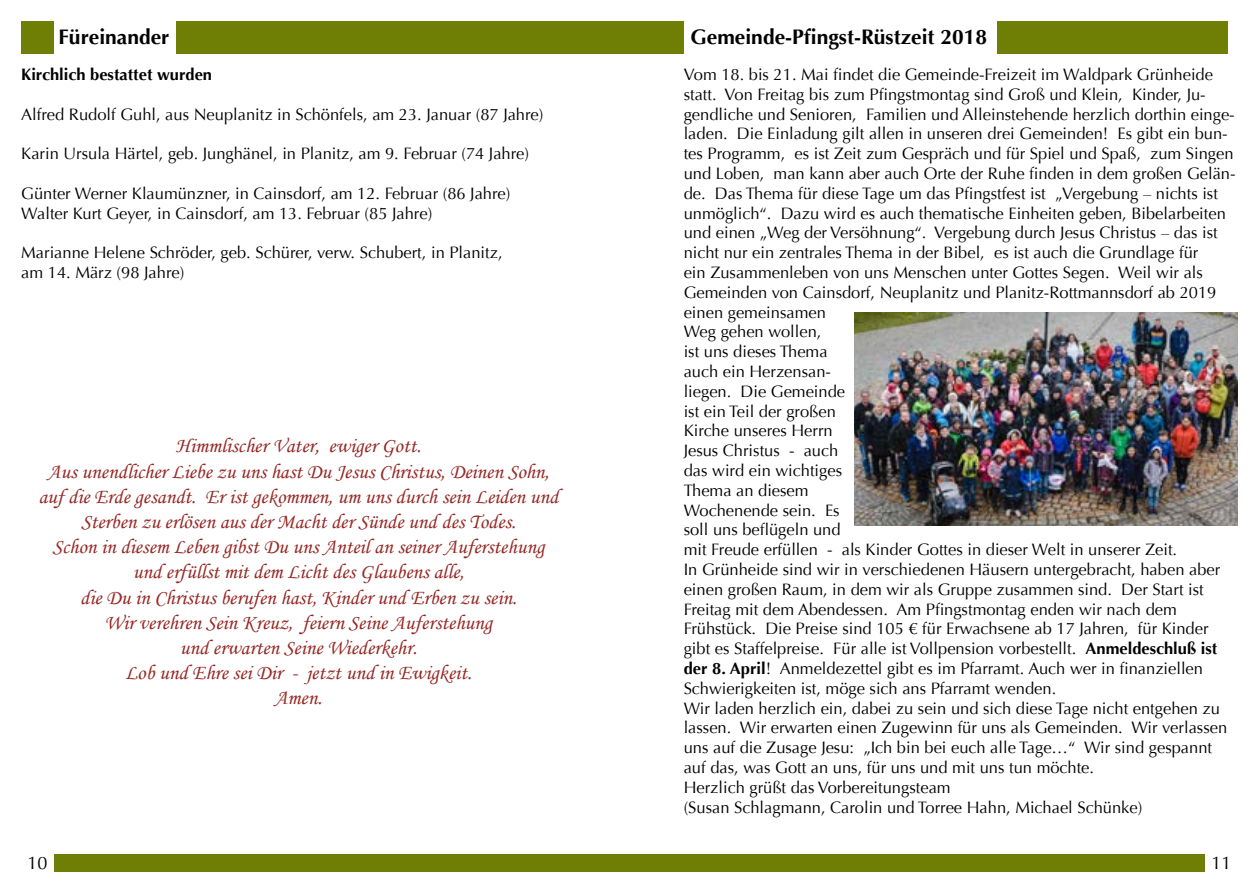
<style>
.page{position:relative;width:1259px;height:893px;background:#fff}
.page>*{position:absolute;margin:0;border:0;box-sizing:border-box;transform-origin:0 0}
.t1{font:21px/25.2px "Monotype Corsiva";color:#972825;text-align:center}
.t2{font:700 21px "Optima";color:#000}
.t3{font:18px "Optima";color:#000}
.t4{font:16.5px/19.8px "Optima";color:#000}
.t5{font:700 16.5px "Optima";color:#000}
.s1{font-weight:700}
</style>
<div class="page">
<div style="left:21px;top:21px;width:33px;height:33px;background:#6f7f06"></div>
<div style="left:54px;top:855px;width:1151px;height:17px;background:#6f7f06"></div>
<div style="left:176px;top:21px;width:507px;height:33px;background:#6f7f06"></div>
<div style="left:997px;top:21px;width:231px;height:33px;background:#6f7f06"></div>
<img style="left:854px;top:313px;width:383px;height:212px">
<p class="t2" style="left:58px;top:25px;width:112px">Füreinander</p>
<p class="t5" style="left:21px;top:65px;width:192px">Kirchlich bestattet wurden</p>
<p class="t4" style="left:21px;top:104px;width:524px">Alfred Rudolf Guhl, aus Neuplanitz in Schönfels, am 23. Januar (87 Jahre)</p>
<p class="t4" style="left:21px;top:144px;width:509px">Karin Ursula Härtel, geb. Junghänel, in Planitz, am 9. Februar (74 Jahre)</p>
<p class="t4" style="left:21px;top:184px;width:491px">Günter Werner Klaumünzner, in Cainsdorf, am 12. Februar (86 Jahre)<br>Walter Kurt Geyer, in Cainsdorf, am 13. Februar (85 Jahre)</p>
<p class="t4" style="left:21px;top:243px;width:483px">Marianne Helene Schröder, geb. Schürer, verw. Schubert, in Planitz, am 14. März (98 Jahre)</p>
<p class="t1" style="left:38px;top:433px;width:521px">Himmlischer Vater, ewiger Gott.<br>Aus unendlicher Liebe zu uns hast Du Jesus Christus, Deinen Sohn, auf die Erde gesandt. Er ist gekommen, um uns durch sein Leiden und Sterben zu erlösen aus der Macht der Sünde und des Todes.<br>Schon in diesem Leben gibst Du uns Anteil an seiner Auferstehung und erfüllst mit dem Licht des Glaubens alle,<br>die Du in Christus berufen hast, Kinder und Erben zu sein.<br>Wir verehren Sein Kreuz, feiern Seine Auferstehung<br>und erwarten Seine Wiederkehr.<br>Lob und Ehre sei Dir - jetzt und in Ewigkeit.<br>Amen.</p>
<p class="t2" style="left:690px;top:25px;width:298px">Gemeinde-Pfingst-Rüstzeit 2018</p>
<p class="t4" style="left:684px;top:65px;width:553px">Vom 18. bis 21. Mai findet die Gemeinde-Freizeit im Waldpark Grünheide statt. Von Freitag bis zum Pfingstmontag sind Groß und Klein, Kinder, Ju&shy;gendliche und Senioren, Familien und Alleinstehende herzlich dorthin einge&shy;laden. Die Einladung gilt allen in unseren drei Gemeinden! Es gibt ein bun&shy;tes Programm, es ist Zeit zum Gespräch und für Spiel und Spaß, zum Singen und Loben, man kann aber auch Orte der Ruhe finden in dem großen Gelän&shy;de. Das Thema für diese Tage um das Pfingstfest ist „Vergebung – nichts ist unmöglich“. Dazu wird es auch thematische Einheiten geben, Bibelarbeiten und einen „Weg der Versöhnung“. Vergebung durch Jesus Christus – das ist nicht nur ein zentrales Thema in der Bibel, es ist auch die Grundlage für<br>ein Zusammenleben von uns Menschen unter Gottes Segen. Weil wir als Gemeinden von Cainsdorf, Neuplanitz und Planitz-Rottmannsdorf ab 2019 einen gemeinsamen<br>Weg gehen wollen,<br>ist uns dieses Thema<br>auch ein Herzensan-<br>liegen. Die Gemeinde<br>ist ein Teil der großen<br>Kirche unseres Herrn<br>Jesus Christus - auch<br>das wird ein wichtiges<br>Thema an diesem<br>Wochenende sein. Es<br>soll uns beflügeln und<br>mit Freude erfüllen - als Kinder Gottes in dieser Welt in unserer Zeit.<br>In Grünheide sind wir in verschiedenen Häusern untergebracht, haben aber einen großen Raum, in dem wir als Gruppe zusammen sind. Der Start ist Freitag mit dem Abendessen. Am Pfingstmontag enden wir nach dem Frühstück. Die Preise sind 105 € für Erwachsene ab 17 Jahren, für Kinder gibt es Staffelpreise. Für alle ist Vollpension vorbestellt. <span class="s1">Anmeldeschluß ist der 8. April</span>! Anmeldezettel gibt es im Pfarramt. Auch wer in finanziellen Schwierigkeiten ist, möge sich ans Pfarramt wenden.<br>Wir laden herzlich ein, dabei zu sein und sich diese Tage nicht entgehen zu lassen. Wir erwarten einen Zugewinn für uns als Gemeinden. Wir verlassen uns auf die Zusage Jesu: „Ich bin bei euch alle Tage…“ Wir sind gespannt auf das, was Gott an uns, für uns und mit uns tun möchte.<br>Herzlich grüßt das Vorbereitungsteam<br>(Susan Schlagmann, Carolin und Torree Hahn, Michael Schünke)</p>
<p class="t3" style="left:28px;top:853px;width:22px">10</p>
<p class="t3" style="left:1211px;top:853px;width:22px">11</p>
</div>
